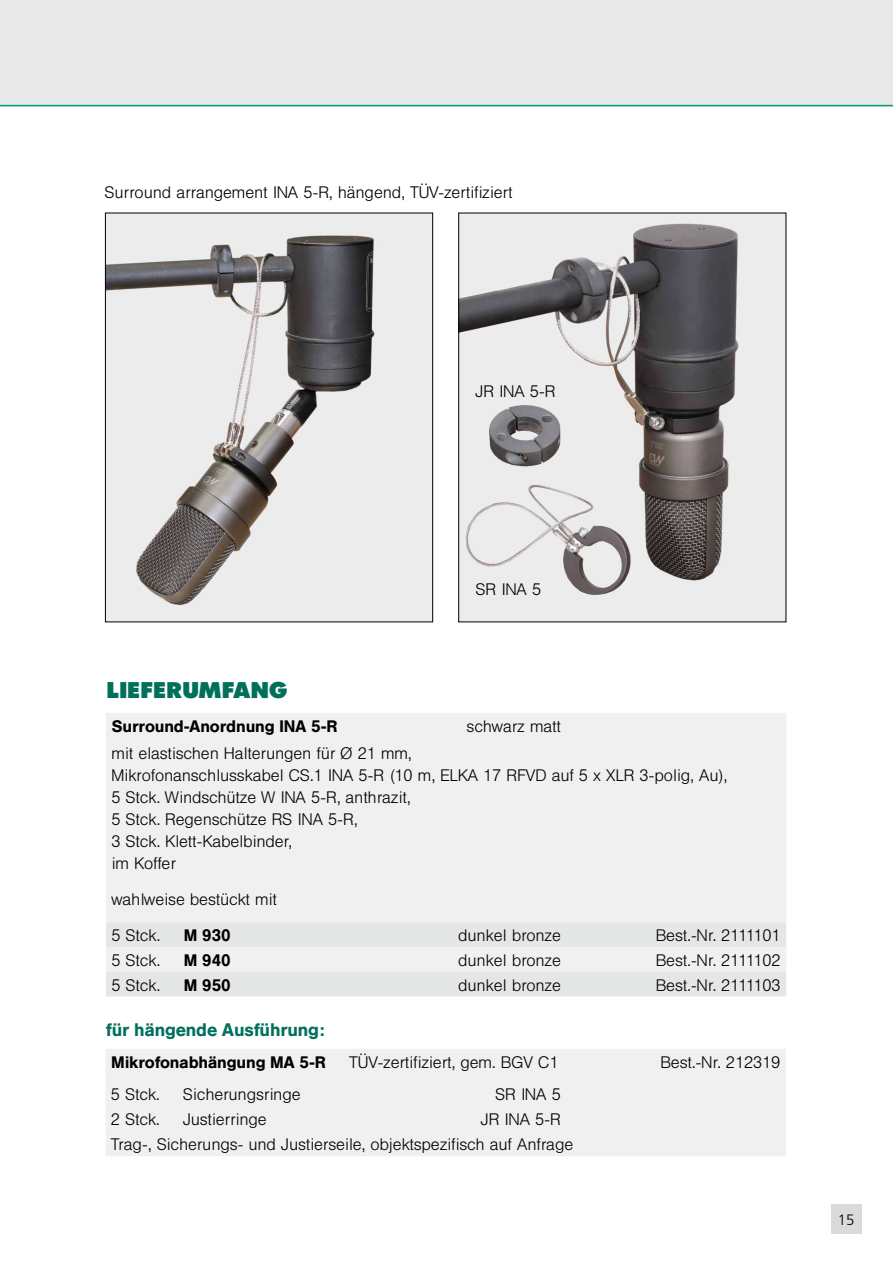
<style>
.page{position:relative;width:893px;height:1263px;background:#fff}
.page>*{position:absolute;margin:0;border:0;box-sizing:border-box;transform-origin:0 0}
.t1{font:22.5px "Fut Xtr Bol";letter-spacing:.03em;color:#00705a}
.t2{font:18px "Hel Med";letter-spacing:.01em;color:#00705a}
.t3{font:16.5px/21.9px "Hel Lig";letter-spacing:.05em;color:#000}
.t4{font:16.5px "Hel Med";letter-spacing:.01em;color:#000}
.t5{font:300 15px "Frutiger";color:#000}
</style>
<div class="page">
<img style="left:107px;top:215px;width:324px;height:405px">
<div style="left:105px;top:213px;width:328px;height:409px;border:1px solid #000"></div>
<img style="left:460px;top:215px;width:324px;height:405px">
<div style="left:831px;top:1204px;width:30px;height:30px;background:#d9dadb"></div>
<div style="left:0;top:0;width:893px;height:106px;background:#e9e9ea"></div>
<hr style="left:0;top:105px;width:893px;height:1px;background:#009e7e">
<div style="left:106px;top:713px;width:680px;height:209px;background:#f0f0f1"></div>
<svg style="left:106px;top:922px;width:680px;height:74px;fill:#e5e6e6"></svg>
<div style="left:106px;top:1049px;width:680px;height:107px;background:#f0f0f1"></div>
<p class="t3" style="left:105px;top:181px;width:408px">Surround arrangement INA 5-R, hängend, TÜV-zertifiziert</p>
<p class="t3" style="left:476px;top:381px;width:81px">JR INA 5-R</p>
<p class="t3" style="left:476px;top:578px;width:66px">SR INA 5</p>
<h1 class="t1" style="left:107px;top:677px;width:182px">LIEFERUMFANG</h1>
<p class="t4" style="left:112px;top:716px;width:227px">Surround-Anordnung INA 5-R</p>
<p class="t3" style="left:467px;top:715px;width:95px">schwarz matt</p>
<p class="t3" style="left:112px;top:743px;width:617px">mit elastischen Halterungen für Ø 21 mm,<br>Mikrofonanschlusskabel CS.1 INA 5-R (10 m, ELKA 17 RFVD auf 5 x XLR 3-polig, Au), 5 Stck. Windschütze W INA 5-R, anthrazit,<br>5 Stck. Regenschütze RS INA 5-R,<br>3 Stck. Klett-Kabelbinder,<br>im Koffer</p>
<p class="t3" style="left:112px;top:881px;width:166px;line-height:36.2px">wahlweise bestückt mit<br>5 Stck.</p>
<p class="t4" style="left:184px;top:926px;width:48px">M 930</p>
<p class="t3" style="left:459px;top:924px;width:103px">dunkel bronze</p>
<p class="t3" style="left:656px;top:924px;width:125px">Best.-Nr. 2111101</p>
<p class="t3" style="left:112px;top:949px;width:49px">5 Stck.</p>
<p class="t4" style="left:184px;top:950px;width:48px">M 940</p>
<p class="t3" style="left:459px;top:949px;width:103px">dunkel bronze</p>
<p class="t3" style="left:656px;top:949px;width:125px">Best.-Nr. 2111102</p>
<p class="t3" style="left:112px;top:974px;width:49px">5 Stck.</p>
<p class="t4" style="left:184px;top:975px;width:48px">M 950</p>
<p class="t3" style="left:459px;top:974px;width:103px">dunkel bronze</p>
<p class="t3" style="left:656px;top:974px;width:125px">Best.-Nr. 2111103</p>
<p class="t2" style="left:106px;top:1019px;width:219px">für hängende Ausführung:</p>
<p class="t4" style="left:112px;top:1052px;width:216px">Mikrofonabhängung MA 5-R</p>
<p class="t3" style="left:350px;top:1051px;width:210px">TÜV-zertifiziert, gem. BGV C1</p>
<p class="t3" style="left:661px;top:1051px;width:120px">Best.-Nr. 212319</p>
<p class="t3" style="left:112px;top:1083px;width:49px">5 Stck.</p>
<p class="t3" style="left:184px;top:1083px;width:118px">Sicherungsringe</p>
<p class="t3" style="left:496px;top:1083px;width:66px">SR INA 5</p>
<p class="t3" style="left:112px;top:1108px;width:49px">2 Stck.</p>
<p class="t3" style="left:184px;top:1108px;width:84px">Justierringe</p>
<p class="t3" style="left:112px;top:1106px;width:463px;line-height:25px;text-indent:370px">JR INA 5-R<br>Trag-, Sicherungs- und Justierseile, objektspezifisch auf Anfrage</p>
<p class="t5" style="left:838px;top:1211px;width:18px">15</p>
</div>
